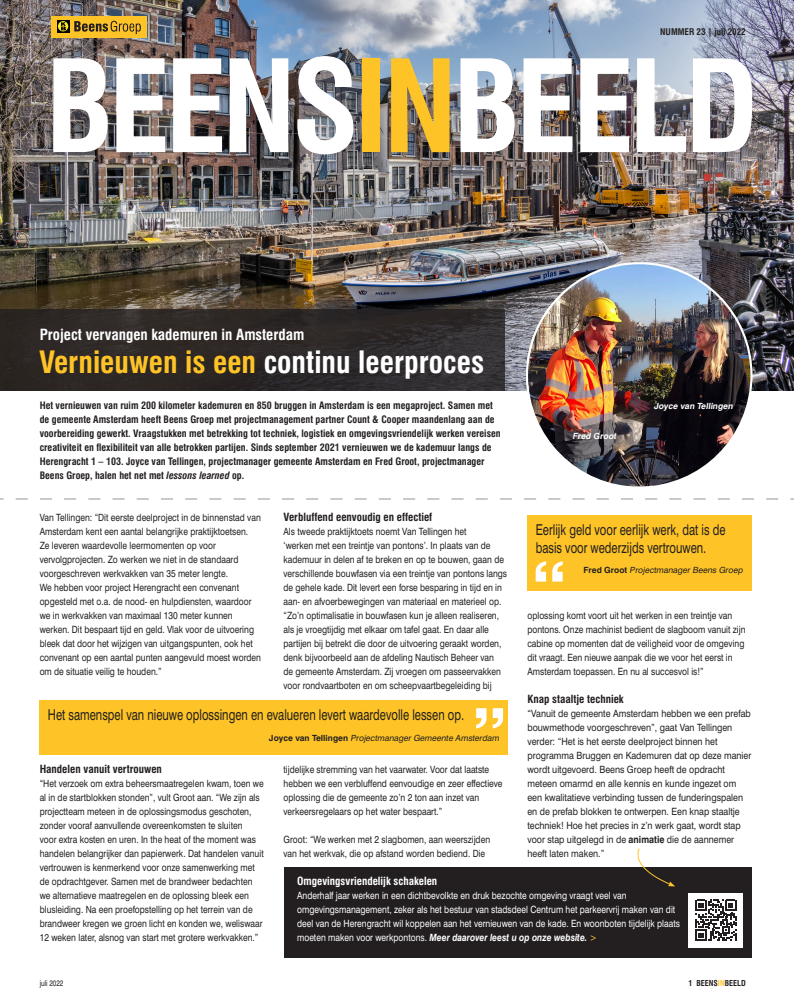
<style>
.page{position:relative;width:794px;height:998px;background:#fff}
.page>*{position:absolute;margin:0;border:0;box-sizing:border-box;transform-origin:0 0}
.t1{font:700 condensed 124.7px "Swiss 721 BT";letter-spacing:-.04em;color:#fff}
.Kop_3{font:700 condensed 30px "Swiss 721 BT";color:#fff}
.quote{font:15px/18px "Swiss 721 BT";color:#231f20;scale:.75 1}
.Kop1{font:700 condensed 15px "Swiss 721 BT";color:#fff}
.Subkop{font:700 condensed 11px "Swiss 721 BT";color:#231f20}
.Subkop-2{font:700 condensed 11px "Swiss 721 BT";color:#fff}
.Platte_tekst{font:10px/14px "Swiss 721 BT";color:#231f20;scale:.85 1}
.Plat_intro{font:700 condensed 10px/14px "Swiss 721 BT";color:#231f20}
.Platte_tekst-2{font:10px/14px "Swiss 721 BT";color:#231f20;scale:.89 1}
.Platte_tekst-3{font:10px/14px "Swiss 721 BT";color:#fff;scale:.85 1}
.t2{font:700 condensed 9px "Swiss 721 BT";color:#231f20}
.Kop1-2{font:italic 8.5px "Swiss 721 BT";color:#231f20}
.Kop1-3{font:italic 700 8.5px "Swiss 721 BT";color:#fff}
.t3{font:700 condensed 8px "Swiss 721 BT";color:#231f20}
.t4{font:8px "Swiss 721 BT";color:#231f20;scale:.8 1}
.s1{color:#fec427}
.s2{font-style:italic}
.s3{font-weight:700;font-style:normal}
.s4{font-weight:700}
.s5{font-weight:700;font-style:italic}
</style>
<div class="page">
<img style="left:0;top:0;width:794px;height:390px">
<div style="left:0;top:309px;width:504px;height:81px;background:linear-gradient(to right,#2c2521,#312e30)"></div>
<img style="left:527px;top:263px;width:224px;height:223px">
<svg style="left:0;top:499px;width:794px;height:1px"></svg>
<div style="left:283px;top:868px;width:468px;height:90px;background:#231f20"></div>
<div style="left:688px;top:893px;width:55px;height:54px;background:#fff"></div>
<svg style="left:695px;top:899px;width:41px;height:42px"></svg>
<svg style="left:628px;top:848px;width:47px;height:38px"></svg>
<div style="left:51px;top:16px;width:96px;height:22px;background:#fec427"></div>
<svg style="left:74px;top:21px;width:67px;height:13px"></svg>
<svg style="left:57px;top:20px;width:12px;height:13px"></svg>
<svg style="left:58px;top:21px;width:10px;height:10px"></svg>
<svg style="left:61px;top:22px;width:5px;height:8px"></svg>
<div style="left:39px;top:700px;width:468px;height:54px;background:#fec427"></div>
<svg style="left:476px;top:708px;width:27px;height:20px"></svg>
<div style="left:527px;top:515px;width:224px;height:76px;background:#fec427"></div>
<svg style="left:536px;top:561px;width:26px;height:20px"></svg>
<p class="t2" style="left:660px;top:26px;width:87px">NUMMER 23 | juli 2022</p>
<p class="t1" style="left:45px;top:32px;width:714px">BEENS<span class="s1">IN</span>BEELD</p>
<p class="Kop1" style="left:40px;top:326px;width:266px">Project vervangen kademuren in Amsterdam</p>
<p class="Kop_3" style="left:39px;top:344px;width:447px"><span class="s1">Vernieuwen is een</span> continu leerproces</p>
<p class="Plat_intro" style="left:40px;top:398px;width:462px">Het vernieuwen van ruim 200 kilometer kademuren en 850 bruggen in Amsterdam is een megaproject. Samen met de gemeente Amsterdam heeft Beens Groep met projectmanagement partner Count &amp; Cooper maandenlang aan de voorbereiding gewerkt. Vraagstukken met betrekking tot techniek, logistiek en omgevingsvriendelijk werken vereisen creativiteit en flexibiliteit van alle betrokken partijen. Sinds september 2021 vernieuwen we de kademuur langs de Herengracht 1 – 103. Joyce van Tellingen, projectmanager gemeente Amsterdam en Fred Groot, projectmanager Beens Groep, halen het net met <span class="s2">lessons learned</span> op.</p>
<p class="Kop1-3" style="left:572px;top:431px;width:47px">Fred Groot</p>
<p class="Kop1-3" style="left:653px;top:401px;width:82px">Joyce van Tellingen</p>
<p class="Subkop" style="left:283px;top:510px;width:150px">Verbluffend eenvoudig en effectief</p>
<p class="Platte_tekst" style="left:283px;top:524px;width:265px">Als tweede praktijktoets noemt Van Tellingen het<br>‘werken met een treintje van pontons’. In plaats van de kademuur in delen af te breken en op te bouwen, gaan de verschillende bouwfasen via een treintje van pontons langs de gehele kade. Dit levert een forse besparing in tijd en in aan- en afvoerbewegingen van materiaal en materieel op. “Zo’n optimalisatie in bouwfasen kun je alleen realiseren, als je vroegtijdig met elkaar om tafel gaat. En daar alle partijen bij betrekt die door de uitvoering geraakt worden, denk bijvoorbeeld aan de afdeling Nautisch Beheer van<br>de gemeente Amsterdam. Zij vroegen om passeervakken voor rondvaartboten en om scheepvaartbegeleiding bij</p>
<p class="Platte_tekst" style="left:40px;top:510px;width:262px">Van Tellingen: “Dit eerste deelproject in de binnenstad van Amsterdam kent een aantal belangrijke praktijktoetsen.<br>Ze leveren waardevolle leermomenten op voor vervolgprojecten. Zo werken we niet in de standaard voorgeschreven werkvakken van 35 meter lengte.<br>We hebben voor project Herengracht een convenant opgesteld met o.a. de nood- en hulpdiensten, waardoor we in werkvakken van maximaal 130 meter kunnen werken. Dit bespaart tijd en geld. Vlak voor de uitvoering bleek dat door het wijzigen van uitgangspunten, ook het convenant op een aantal punten aangevuld moest worden om de situatie veilig te houden.”</p>
<p class="quote" style="left:536px;top:520px;width:254px">Eerlijk geld voor eerlijk werk, dat is de basis voor wederzijds vertrouwen.</p>
<p class="Kop1-2" style="left:583px;top:565px;width:162px"><span class="s3">F r e d G r o o t</span> Projectmanager Beens Groep</p>
<p class="Platte_tekst" style="left:527px;top:608px;width:258px">oplossing komt voort uit het werken in een treintje van pontons. Onze machinist bedient de slagboom vanuit zijn cabine op momenten dat de veiligheid voor de omgeving dit vraagt. Een nieuwe aanpak die we voor het eerst in Amsterdam toepassen. En nu al succesvol is!”</p>
<p class="Subkop" style="left:527px;top:692px;width:98px">Knap staaltje techniek</p>
<p class="Platte_tekst-2" style="left:527px;top:706px;width:253px">“Vanuit de gemeente Amsterdam hebben we een prefab bouwmethode voorgeschreven”, gaat Van Tellingen verder: “Het is het eerste deelproject binnen het programma Bruggen en Kademuren dat op deze manier wordt uitgevoerd. Beens Groep heeft de opdracht meteen omarmd en alle kennis en kunde ingezet om een kwalitatieve verbinding tussen de funderingspalen en de prefab blokken te ontwerpen. Een knap staaltje techniek! Hoe het precies in z’n werk gaat, wordt stap voor stap uitgelegd in de <span class="s4">animatie</span> die de aannemer heeft laten maken.”</p>
<p class="quote" style="left:48px;top:706px;width:556px">Het samenspel van nieuwe oplossingen en evalueren levert waardevolle lessen op.</p>
<p class="Kop1-2" style="left:269px;top:732px;width:233px"><span class="s3">J oyc e va n Te l l i n g e n</span> Projectmanager Gemeente Amsterdam</p>
<p class="Subkop" style="left:40px;top:762px;width:124px">Handelen vanuit vertrouwen</p>
<p class="Platte_tekst" style="left:40px;top:776px;width:265px">“Het verzoek om extra beheersmaatregelen kwam, toen we al in de startblokken stonden”, vult Groot aan. “We zijn als projectteam meteen in de oplossingsmodus geschoten, zonder vooraf aanvullende overeenkomsten te sluiten<br>voor extra kosten en uren. In the heat of the moment was handelen belangrijker dan papierwerk. Dat handelen vanuit vertrouwen is kenmerkend voor onze samenwerking met de opdrachtgever. Samen met de brandweer bedachten we alternatieve maatregelen en de oplossing bleek een blusleiding. Na een proefopstelling op het terrein van de brandweer kregen we groen licht en konden we, weliswaar 12 weken later, alsnog van start met grotere werkvakken.”</p>
<p class="Platte_tekst" style="left:283px;top:762px;width:259px">tijdelijke stremming van het vaarwater. Voor dat laatste hebben we een verbluffend eenvoudige en zeer effectieve oplossing die de gemeente zo’n 2 ton aan inzet van verkeersregelaars op het water bespaart.”</p>
<p class="Platte_tekst" style="left:283px;top:832px;width:245px">Groot: “We werken met 2 slagbomen, aan weerszijden van het werkvak, die op afstand worden bediend. Die</p>
<p class="Subkop-2" style="left:297px;top:874px;width:142px">Omgevingsvriendelijk schakelen</p>
<p class="Platte_tekst-3" style="left:297px;top:888px;width:452px">Anderhalf jaar werken in een dichtbevolkte en druk bezochte omgeving vraagt veel van omgevingsmanagement, zeker als het bestuur van stadsdeel Centrum het parkeervrij maken van dit deel van de Herengracht wil koppelen aan het vernieuwen van de kade. En woonboten tijdelijk plaats moeten maken voor werkpontons. <span class="s5">Meer daarover leest u op onze website.</span> <span class="s1">&gt;</span></p>
<p class="t4" style="left:40px;top:978px;width:31px">juli 2022</p>
<p class="t3" style="left:688px;top:978px;width:59px">1 BEENS<span class="s1">IN</span>BEELD</p>
</div>
